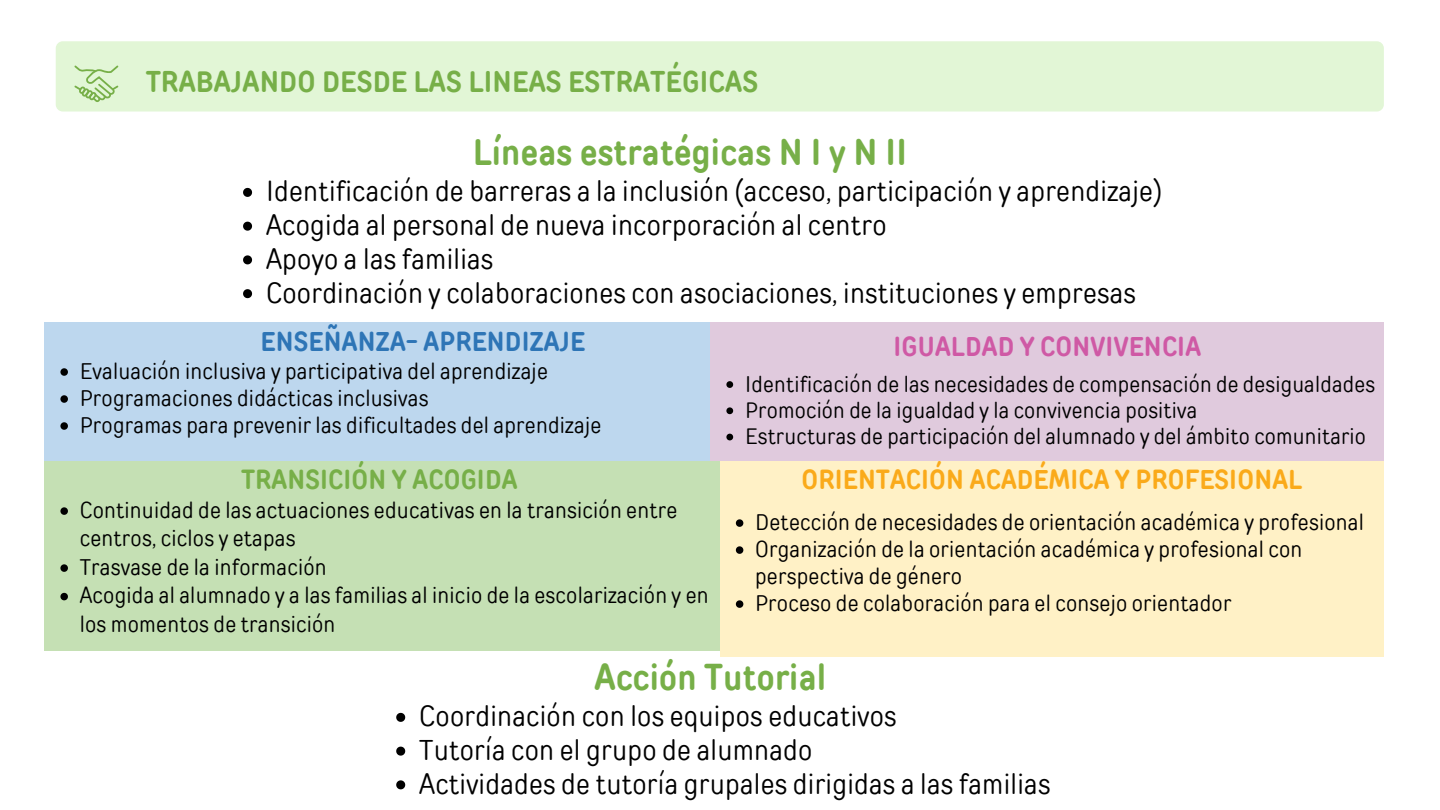
<style>
.page{position:relative;width:1440px;height:810px;background:#fff}
.page>*{position:absolute;margin:0;border:0;box-sizing:border-box;transform-origin:0 0}
.t1{font:700 36.5px "TT Rounds Condensed";letter-spacing:.01em;color:#77af48}
.t2{font:700 29.3px "TT Rounds Condensed";letter-spacing:.01em;color:#77af48}
.t3{font:28.5px "TT Rounds Condensed";letter-spacing:.01em;color:#000}
.t4{font:700 27px "TT Rounds Condensed";letter-spacing:.01em;color:#faaa1a}
.t5{font:700 27px "TT Rounds Condensed";letter-spacing:.01em;color:#2e75b6}
.t6{font:700 27px "TT Rounds Condensed";letter-spacing:.01em;color:#cf59a5}
.t7{font:700 27px "TT Rounds Condensed";letter-spacing:.01em;color:#77af48}
.t8{font:22.5px/28.5px "TT Rounds Condensed";letter-spacing:.01em;color:#000}
.t9{font:22.2px "TT Rounds Condensed";letter-spacing:.01em;color:#000}
</style>
<div class="page">
<div style="left:45px;top:323px;width:751px;height:156px;background:#bdd7ee"></div>
<svg style="left:60px;top:368px;width:8px;height:8px"></svg>
<svg style="left:60px;top:395px;width:8px;height:8px"></svg>
<svg style="left:60px;top:422px;width:8px;height:8px"></svg>
<div style="left:711px;top:323px;width:673px;height:161px;background:#e0cadd"></div>
<svg style="left:726px;top:381px;width:7px;height:7px"></svg>
<svg style="left:726px;top:407px;width:7px;height:7px"></svg>
<svg style="left:726px;top:434px;width:7px;height:6px"></svg>
<div style="left:45px;top:461px;width:675px;height:189px;background:#c5e0b4"></div>
<svg style="left:60px;top:507px;width:8px;height:8px"></svg>
<svg style="left:60px;top:564px;width:8px;height:8px"></svg>
<svg style="left:60px;top:593px;width:8px;height:7px"></svg>
<div style="left:720px;top:461px;width:664px;height:196px;background:#fff1c6"></div>
<svg style="left:736px;top:519px;width:7px;height:8px"></svg>
<svg style="left:736px;top:546px;width:7px;height:8px"></svg>
<svg style="left:736px;top:600px;width:7px;height:8px"></svg>
<div style="left:56px;top:41px;width:1328px;height:71px;background:#e2f6d6;border-radius:7px"></div>
<svg style="left:74px;top:65px;width:44px;height:37px"></svg>
<svg style="left:243px;top:188px;width:9px;height:9px"></svg>
<svg style="left:243px;top:222px;width:9px;height:9px"></svg>
<svg style="left:243px;top:255px;width:9px;height:9px"></svg>
<svg style="left:243px;top:289px;width:9px;height:9px"></svg>
<svg style="left:396px;top:713px;width:9px;height:9px"></svg>
<svg style="left:396px;top:747px;width:9px;height:9px"></svg>
<svg style="left:396px;top:780px;width:9px;height:9px"></svg>
<p class="t2" style="left:146px;top:65px;width:614px">TRABAJANDO DESDE LAS LINEAS ESTRATÉGICAS</p>
<p class="t1" style="left:473px;top:131px;width:436px">Líneas estratégicas N I y N II</p>
<p class="t3" style="left:266px;top:174px;width:898px">Identificación de barreras a la inclusión (acceso, participación y aprendizaje)</p>
<p class="t3" style="left:266px;top:208px;width:622px">Acogida al personal de nueva incorporación al centro</p>
<p class="t3" style="left:266px;top:242px;width:229px">Apoyo a las familias</p>
<p class="t3" style="left:266px;top:276px;width:871px">Coordinación y colaboraciones con asociaciones, instituciones y empresas</p>
<p class="t5" style="left:261px;top:325px;width:326px">ENSEÑANZA- APRENDIZAJE</p>
<p class="t8" style="left:80px;top:357px;width:470px">Evaluación inclusiva y participativa del aprendizaje</p>
<p class="t8" style="left:80px;top:384px;width:350px">Programaciones didácticas inclusivas</p>
<p class="t8" style="left:80px;top:411px;width:523px">Programas para prevenir las dificultades del aprendizaje</p>
<p class="t7" style="left:241px;top:464px;width:278px">TRANSICIÓN Y ACOGIDA</p>
<p class="t8" style="left:80px;top:496px;width:599px">Continuidad de las actuaciones educativas en la transición entre centros, ciclos y etapas</p>
<p class="t8" style="left:80px;top:553px;width:248px">Trasvase de la información</p>
<p class="t8" style="left:80px;top:581px;width:630px">Acogida al alumnado y a las familias al inicio de la escolarización y en los momentos de transición</p>
<p class="t6" style="left:893px;top:330px;width:309px">IGUALDAD Y CONVIVENCIA</p>
<p class="t9" style="left:745px;top:371px;width:631px">Identificación de las necesidades de compensación de desigualdades</p>
<p class="t9" style="left:745px;top:397px;width:453px">Promoción de la igualdad y la convivencia positiva</p>
<p class="t9" style="left:745px;top:423px;width:622px">Estructuras de participación del alumnado y del ámbito comunitario</p>
<p class="t4" style="left:802px;top:464px;width:502px">ORIENTACIÓN ACADÉMICA Y PROFESIONAL</p>
<p class="t8" style="left:755px;top:508px;width:610px">Detección de necesidades de orientación académica y profesional</p>
<p class="t8" style="left:755px;top:535px;width:549px;line-height:27px">Organización de la orientación académica y profesional con perspectiva de género</p>
<p class="t8" style="left:755px;top:589px;width:478px">Proceso de colaboración para el consejo orientador</p>
<p class="t1" style="left:595px;top:656px;width:233px">Acción Tutorial</p>
<p class="t3" style="left:419px;top:699px;width:479px">Coordinación con los equipos educativos</p>
<p class="t3" style="left:419px;top:733px;width:395px">Tutoría con el grupo de alumnado</p>
<p class="t3" style="left:419px;top:767px;width:633px">Actividades de tutoría grupales dirigidas a las familias</p>
</div>
